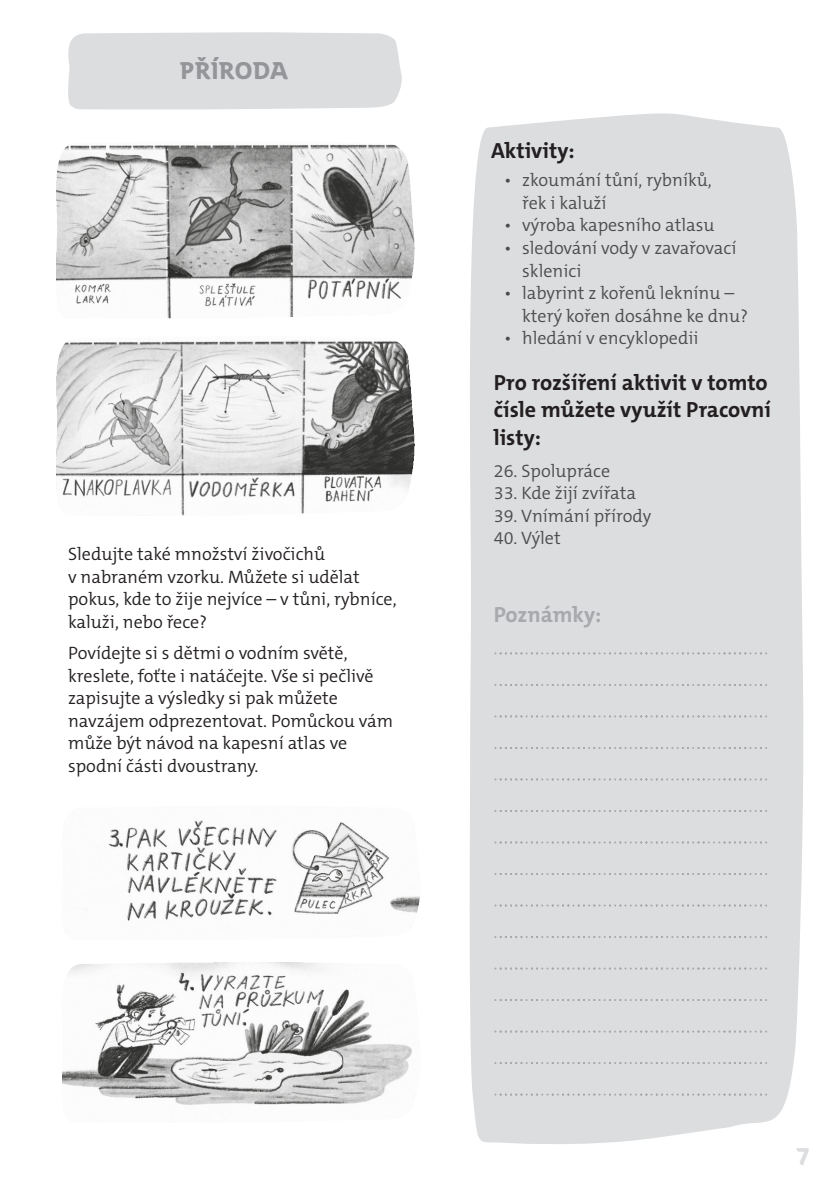
<style>
.page{position:relative;width:840px;height:1191px;background:#fff}
.page>*{position:absolute;margin:0;border:0;box-sizing:border-box;transform-origin:0 0}
.t1{font:700 24px "SKAUT";letter-spacing:-.01em;color:#939598}
.t2{font:700 24px "SKAUT";color:#dcdddf}
.t3{font:700 22px/27.6px "The Mix C5";color:#231f20}
.t4{font:700 22px "The Mix C5";letter-spacing:-.005em;color:#a8a9ad}
.t5{font:300 18px/22.6px "The Mix C5";color:#231f20}
.t6{font:300 18px/22.6px "The Mix C5";color:#4b4c4d}
</style>
<div class="page">
<div style="left:469px;top:113px;width:335px;height:1031px;background:#dcdddf"></div>
<div style="left:68px;top:32px;width:334px;height:78px;background:#dcdddf"></div>
<svg style="left:493px;top:652px;width:272px;height:2px"></svg>
<svg style="left:493px;top:684px;width:272px;height:2px"></svg>
<svg style="left:493px;top:715px;width:272px;height:2px"></svg>
<svg style="left:493px;top:747px;width:272px;height:2px"></svg>
<svg style="left:493px;top:778px;width:272px;height:2px"></svg>
<svg style="left:493px;top:810px;width:272px;height:2px"></svg>
<svg style="left:493px;top:841px;width:272px;height:2px"></svg>
<svg style="left:493px;top:873px;width:272px;height:2px"></svg>
<svg style="left:493px;top:904px;width:272px;height:2px"></svg>
<svg style="left:493px;top:936px;width:272px;height:2px"></svg>
<svg style="left:493px;top:967px;width:272px;height:2px"></svg>
<svg style="left:493px;top:999px;width:272px;height:2px"></svg>
<svg style="left:493px;top:1030px;width:272px;height:2px"></svg>
<svg style="left:493px;top:1062px;width:272px;height:2px"></svg>
<svg style="left:493px;top:1093px;width:272px;height:2px"></svg>
<img style="left:57px;top:144px;width:357px;height:174px">
<img style="left:57px;top:340px;width:357px;height:176px">
<img style="left:62px;top:962px;width:350px;height:143px">
<img style="left:108px;top:820px;width:312px;height:101px">
<h1 class="t1" style="left:180px;top:60px;width:111px">PŘÍRODA</h1>
<p class="t5" style="left:68px;top:544px;width:330px">Sledujte také množství živočichů<br>v nabraném vzorku. Můžete si udělat pokus, kde to žije nejvíce – v tůni, rybníce, kaluži, nebo řece?</p>
<p class="t5" style="left:68px;top:643px;width:326px">Povídejte si s dětmi o vodním světě, kreslete, foťte i natáčejte. Vše si pečlivě zapisujte a výsledky si pak můžete navzájem odprezentovat. Pomůckou vám může být návod na kapesní atlas ve spodní části dvoustrany.</p>
<p class="t3" style="left:490px;top:139px;width:85px">Aktivity:</p>
<p class="t6" style="left:522px;top:170px;width:191px;text-indent:-18px">• zkoumání tůní, rybníků, řek i kaluží</p>
<p class="t6" style="left:503px;top:216px;width:212px">• výroba kapesního atlasu</p>
<p class="t6" style="left:522px;top:238px;width:216px;text-indent:-18px">• sledování vody v zavařovací sklenici</p>
<p class="t6" style="left:522px;top:283px;width:227px;text-indent:-18px">• labyrint z kořenů leknínu – který kořen dosáhne ke dnu?</p>
<p class="t6" style="left:503px;top:329px;width:196px">• hledání v encyklopedii</p>
<p class="t3" style="left:493px;top:371px;width:279px">Pro rozšíření aktivit v tomto čísle můžete využít Pracovní listy:</p>
<p class="t6" style="left:493px;top:461px;width:118px">26. Spolupráce</p>
<p class="t6" style="left:493px;top:483px;width:144px">33. Kde žijí zvířata</p>
<p class="t6" style="left:493px;top:506px;width:159px">39. Vnímání přírody</p>
<p class="t6" style="left:493px;top:529px;width:68px">40. Výlet</p>
<p class="t4" style="left:493px;top:605px;width:109px">Poznámky:</p>
<h1 class="t2" style="left:796px;top:1146px;width:15px">7</h1>
</div>
